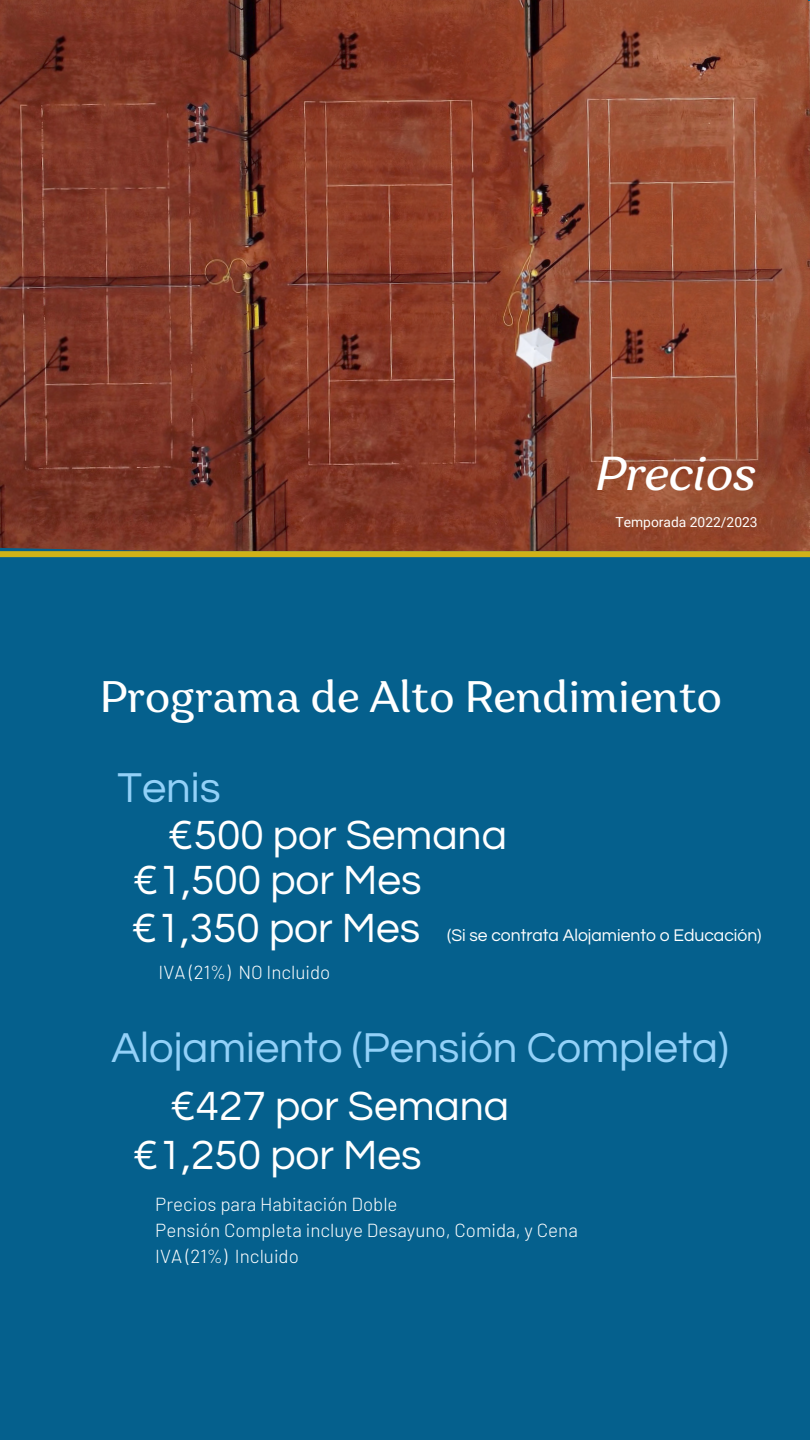
<style>
.page{position:relative;width:810px;height:1440px;background:#05608d}
.page>*{position:absolute;margin:0;border:0;box-sizing:border-box;transform-origin:0 0}
.t1{font:italic 47.6px "Garbata";color:#fff}
.t2{font:44.1px "Garbata";color:#fff}
.t3{font:43.5px "Questrial";color:#93d1f8}
.t4{font:42.5px/44.8px "Questrial";color:#fff}
.t5{font:300 18.8px/25.9px "Barlow";color:#fff}
.t6{font:17.5px "Questrial";color:#fff}
.t7{font:13.8px "Roboto";color:#fffcfb}
</style>
<div class="page">
<img style="left:0;top:0;width:810px;height:558px">
<div style="left:5px;top:551px;width:805px;height:30px;background:#05608d"></div>
<div style="left:0;top:551px;width:810px;height:6px;background:#cfb218"></div>
<h1 class="t1" style="left:596px;top:457px;width:162px">Precios</h1>
<p class="t7" style="left:616px;top:514px;width:144px">Temporada 2022/2023</p>
<h2 class="t2" style="left:100px;top:681px;width:624px">Programa de Alto Rendimiento</h2>
<h3 class="t3" style="left:118px;top:766px;width:105px">Tenis</h3>
<h3 class="t4" style="left:132px;top:814px;width:376px;text-indent:35px">€500 por Semana €1,500 por Mes</h3>
<h3 class="t4" style="left:131px;top:907px;width:291px">€1,350 por Mes</h3>
<p class="t5" style="left:159px;top:958px;width:173px">IVA (21%) NO Incluido</p>
<p class="t6" style="left:447px;top:927px;width:316px">(Si se contrata Alojamiento o Educación)</p>
<h3 class="t3" style="left:112px;top:1026px;width:619px">Alojamiento (Pensión Completa)</h3>
<h3 class="t4" style="left:132px;top:1082px;width:378px;line-height:49.5px;text-indent:37px">€427 por Semana €1,250 por Mes</h3>
<p class="t5" style="left:155px;top:1191px;width:424px">Precios para Habitación Doble<br>Pensión Completa incluye Desayuno, Comida, y Cena<br>IVA (21%) Incluido</p>
</div>
